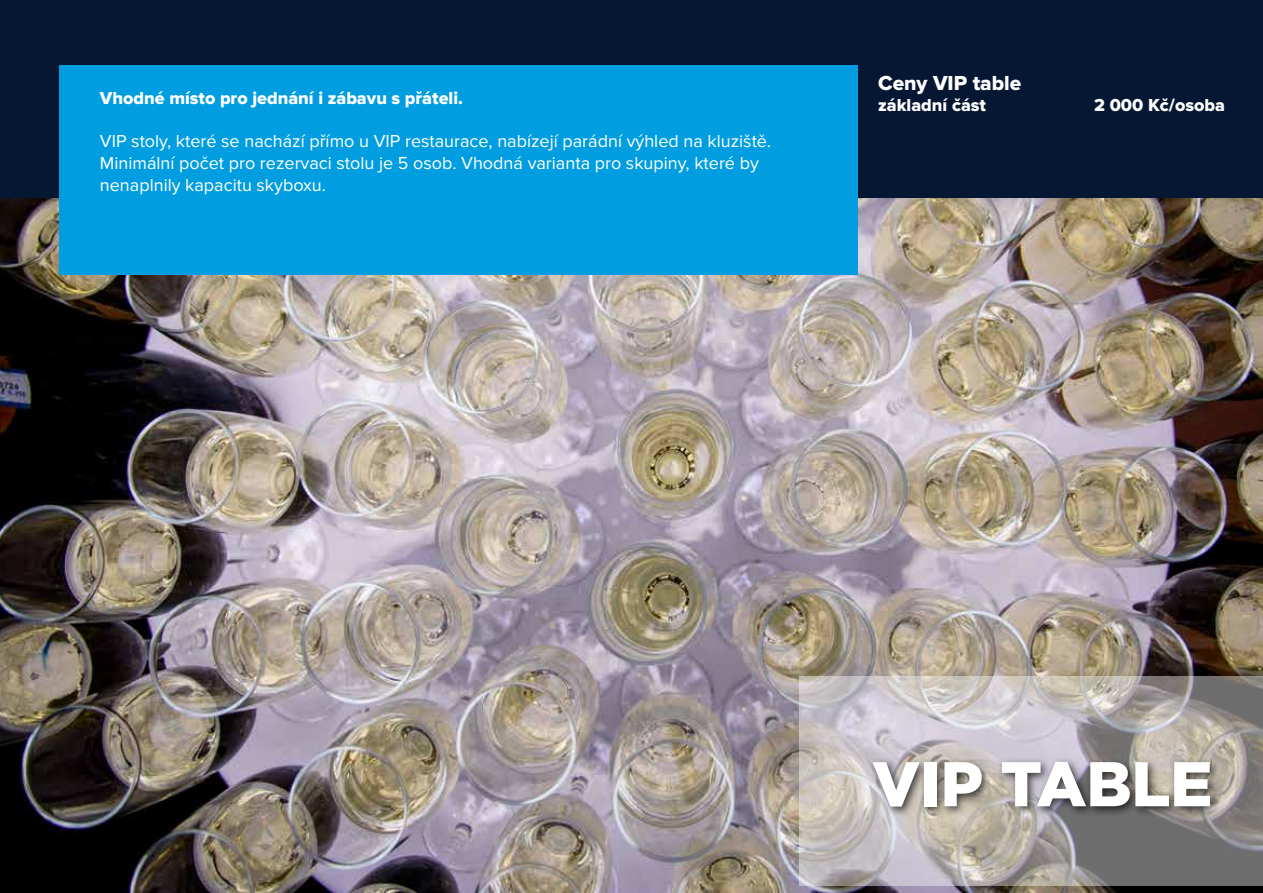
<style>
.page{position:relative;width:1263px;height:893px;background:#fff}
.page>*{position:absolute;margin:0;border:0;box-sizing:border-box;transform-origin:0 0}
.t1{font:900 63px "Gotham";color:#fff}
.t2{font:21px "Proxima Nova Extrabld";color:#fff}
.t3{font:18px/21.6px "Proxima Nova";color:#fff}
.t4{font:18px "Proxima Nova Extrabld";color:#fff}
</style>
<div class="page">
<div style="left:0;top:0;width:1263px;height:198px;background:#061734"></div>
<img style="left:0;top:198px;width:1263px;height:695px">
<div style="left:60px;top:65px;width:798px;height:210px;background:#009ee0"></div>
<svg style="left:799px;top:676px;width:464px;height:209px;background:#aea9a9"></svg>
<div style="left:868px;top:756px;width:353px;height:62px;background:#000;opacity:.71"></div>
<p class="t4" style="left:100px;top:90px;width:365px">Vhodné místo pro jednání i zábavu s přáteli.</p>
<p class="t3" style="left:100px;top:131px;width:673px">VIP stoly, které se nachází přímo u VIP restaurace, nabízejí parádní výhled na kluziště.<br>Minimální počet pro rezervaci stolu je 5 osob. Vhodná varianta pro skupiny, které by nenaplnily kapacitu skyboxu.</p>
<p class="t2" style="left:878px;top:73px;width:145px">Ceny VIP table</p>
<p class="t4" style="left:878px;top:97px;width:109px">základní část</p>
<p class="t4" style="left:1094px;top:97px;width:132px">2 000 Kč/osoba</p>
<h1 class="t1" style="left:872px;top:740px;width:342px">VIP TABLE</h1>
</div>
